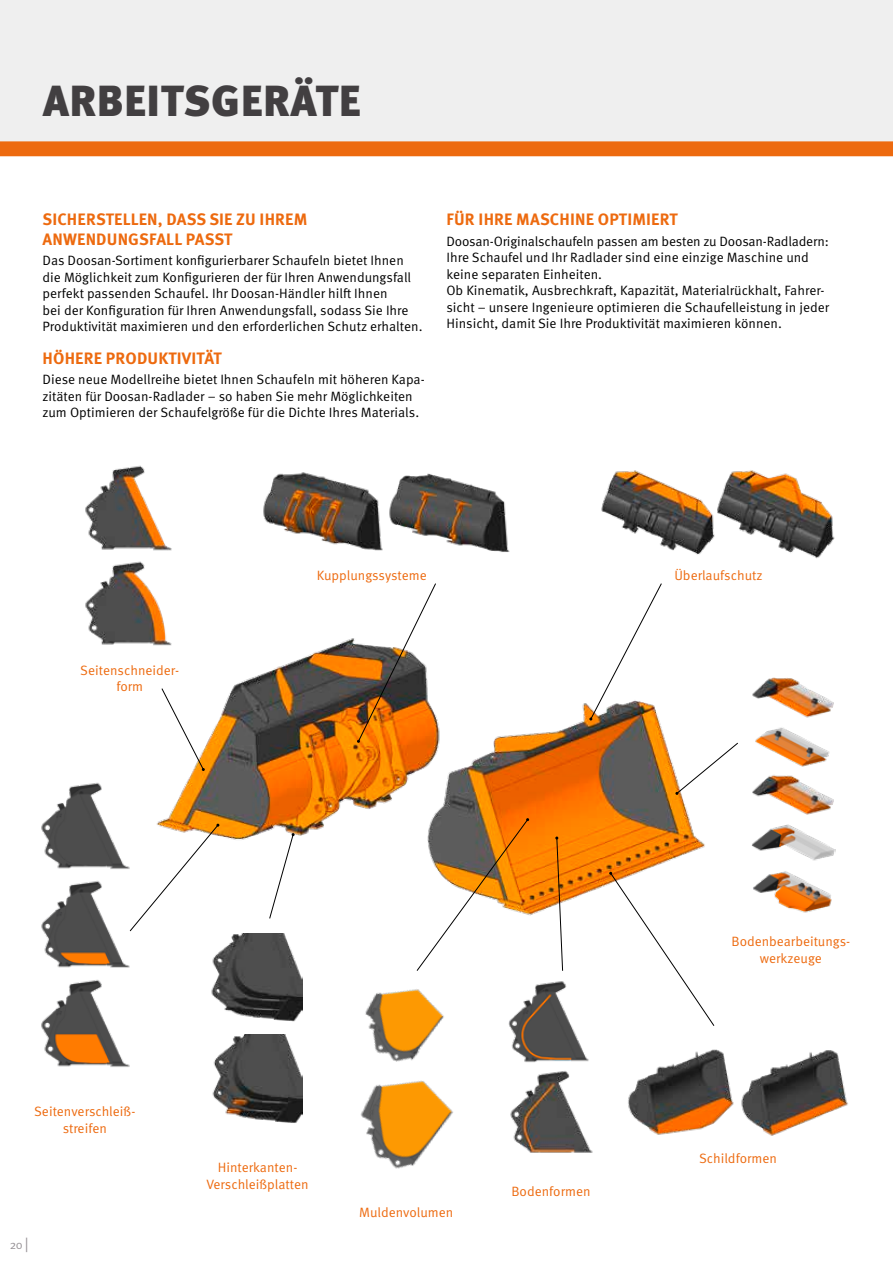
<style>
.page{position:relative;width:893px;height:1263px;background:#fff}
.page>*{position:absolute;margin:0;border:0;box-sizing:border-box;transform-origin:0 0}
.t1{font:900 43.5px "Meta Pro";letter-spacing:.01em;color:#423f41}
.t2{font:700 16.5px/19.5px "Meta Pro";letter-spacing:.01em;color:#ed6a0f}
.t3{font:13.5px/16.5px "Meta Pro Norm";color:#000}
.t4{font:13.5px/16.5px "Meta Pro Norm";color:#ed6a0f;text-align:center}
.t5{font:12px "Meta Pro Norm";color:#979296}
.s1{font-size:15px}
</style>
<div class="page">
<div style="left:0;top:0;width:893px;height:141px;background:#efefef"></div>
<div style="left:0;top:141px;width:893px;height:15px;background:#ed6a0f"></div>
<img style="left:157px;top:638px;width:267px;height:202px">
<img style="left:424px;top:703px;width:281px;height:213px">
<svg style="left:161px;top:688px;width:44px;height:83px"></svg>
<svg style="left:357px;top:583px;width:80px;height:160px"></svg>
<svg style="left:589px;top:583px;width:73px;height:137px"></svg>
<svg style="left:675px;top:742px;width:63px;height:53px"></svg>
<svg style="left:609px;top:872px;width:106px;height:154px"></svg>
<svg style="left:555px;top:836px;width:8px;height:135px"></svg>
<svg style="left:416px;top:818px;width:113px;height:153px"></svg>
<svg style="left:269px;top:833px;width:26px;height:86px"></svg>
<svg style="left:135px;top:824px;width:84px;height:102px"></svg>
<img style="left:741px;top:1050px;width:107px;height:86px">
<img style="left:628px;top:1049px;width:106px;height:86px">
<img style="left:41px;top:782px;width:94px;height:285px">
<img style="left:211px;top:934px;width:92px;height:189px">
<img style="left:360px;top:1080px;width:93px;height:89px">
<img style="left:365px;top:989px;width:79px;height:73px">
<img style="left:508px;top:981px;width:85px;height:172px">
<img style="left:85px;top:465px;width:91px;height:185px">
<img style="left:752px;top:786px;width:78px;height:12px">
<img style="left:755px;top:737px;width:75px;height:49px">
<img style="left:753px;top:883px;width:79px;height:30px">
<img style="left:751px;top:798px;width:85px;height:85px">
<img style="left:752px;top:677px;width:82px;height:60px">
<img style="left:263px;top:472px;width:120px;height:79px">
<img style="left:389px;top:473px;width:121px;height:79px">
<img style="left:723px;top:470px;width:112px;height:89px">
<img style="left:601px;top:470px;width:122px;height:85px">
<h1 class="t1" style="left:43px;top:67px;width:320px">ARBEITSGERÄTE</h1>
<p class="t2" style="left:43px;top:209px;width:266px">SICHERSTELLEN, DASS SIE ZU IHREM<br>ANWENDUNGSFALL PASST</p>
<p class="t3" style="left:43px;top:251px;width:381px">Das Doosan-Sortiment konfigurierbarer Schaufeln bietet Ihnen die Möglichkeit zum Konfigurieren der für Ihren Anwendungsfall perfekt passenden Schaufel. Ihr Doosan-Händler hilft Ihnen<br>bei der Konfiguration für Ihren Anwendungsfall, sodass Sie Ihre Produktivität maximieren und den erforderlichen Schutz erhalten.</p>
<p class="t2" style="left:43px;top:347px;width:181px">HÖHERE PRODUKTIVITÄT</p>
<p class="t3" style="left:43px;top:371px;width:384px">Diese neue Modellreihe bietet Ihnen Schaufeln mit höheren Kapa&shy;zitäten für Doosan-Radlader – so haben Sie mehr Möglichkeiten zum Optimieren der Schaufelgröße für die Dichte Ihres Materials.</p>
<p class="t2" style="left:447px;top:209px;width:233px">FÜR IHRE MASCHINE OPTIMIERT</p>
<p class="t3" style="left:446px;top:232px;width:384px">Doosan-Originalschaufeln passen am besten zu Doosan-Radladern:<br>Ihre Schaufel und Ihr Radlader sind eine einzige Maschine und keine separaten Einheiten.<br>Ob Kinematik, Ausbrechkraft, Kapazität, Materialrückhalt, Fahrer&shy;sicht – unsere Ingenieure optimieren die Schaufelleistung in jeder Hinsicht, damit Sie Ihre Produktivität maximieren können.</p>
<p class="t4" style="left:80px;top:661px;width:100px">Seitenschneider&shy;form</p>
<p class="t4" style="left:317px;top:566px;width:111px">Kupplungssysteme</p>
<p class="t4" style="left:674px;top:566px;width:90px">Überlaufschutz</p>
<p class="t4" style="left:34px;top:1102px;width:103px">Seitenverschleiß&shy;streifen</p>
<p class="t4" style="left:206px;top:1158px;width:104px">Hinterkanten-<br>Verschleißplatten</p>
<p class="t4" style="left:511px;top:1182px;width:81px">Bodenformen</p>
<p class="t4" style="left:731px;top:932px;width:120px">Bodenbearbeitungs&shy;werkzeuge</p>
<p class="t4" style="left:699px;top:1149px;width:79px">Schildformen</p>
<p class="t5" style="left:10px;top:1235px;width:20px">20 <span class="s1">|</span></p>
<p class="t4" style="left:359px;top:1203px;width:96px">Muldenvolumen</p>
</div>
